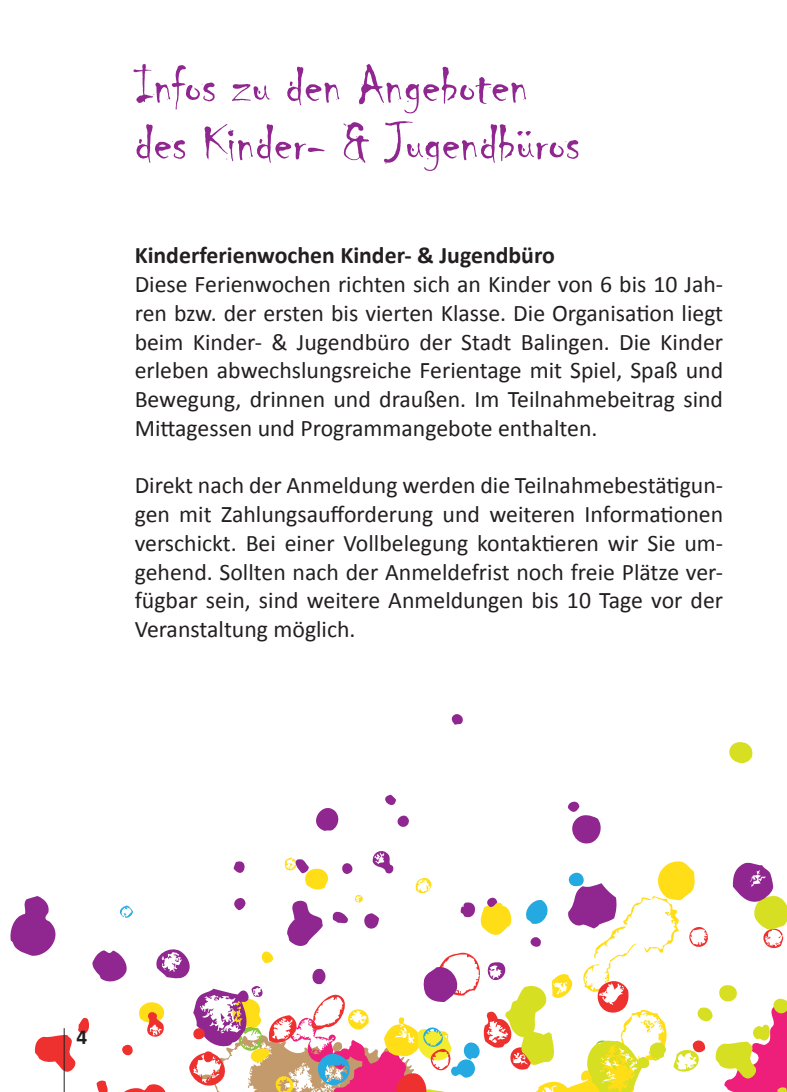
<style>
.page{position:relative;width:787px;height:1092px;background:#fff}
.page>*{position:absolute;margin:0;border:0;box-sizing:border-box;transform-origin:0 0}
.t1{font:55px/57.5px "Chiller Plain";color:#90268f}
.t2{font:23.75px/28.8px "Calibri";color:#231f20;text-align:justify}
.t3{font:700 23.75px "Calibri";color:#231f20}
.t4{font:700 21.25px "Calibri";color:#231f20}
</style>
<div class="page">
<svg style="left:451px;top:714px;width:12px;height:10px"></svg>
<svg style="left:729px;top:742px;width:24px;height:21px"></svg>
<svg style="left:10px;top:794px;width:777px;height:297px"></svg>
<hr style="left:64px;top:1028px;width:1px;height:63px;background:#231f20">
<h1 class="t1" style="left:135px;top:58px;width:447px">Infos zu den Angeboten des Kinder- &amp; Jugendbüros</h1>
<p class="t3" style="left:135px;top:240px;width:422px">Kinderferienwochen Kinder- &amp; Jugendbüro</p>
<p class="t2" style="left:135px;top:268px;width:590px">Diese Ferienwochen richten sich an Kinder von 6 bis 10 Jah&shy;ren bzw. der ersten bis vierten Klasse. Die Organisation liegt beim Kinder- &amp; Jugendbüro der Stadt Balingen. Die Kinder erleben abwechslungsreiche Ferientage mit Spiel, Spaß und Bewegung, drinnen und draußen. Im Teilnahmebeitrag sind Mittagessen und Programmangebote enthalten.</p>
<p class="t2" style="left:135px;top:470px;width:590px">Direkt nach der Anmeldung werden die Teilnahmebestätigun&shy;gen mit Zahlungsaufforderung und weiteren Informationen verschickt. Bei einer Vollbelegung kontaktieren wir Sie um&shy;gehend. Sollten nach der Anmeldefrist noch freie Plätze ver&shy;fügbar sein, sind weitere Anmeldungen bis 10 Tage vor der Veranstaltung möglich.</p>
<p class="t4" style="left:77px;top:1023px;width:12px">4</p>
</div>
